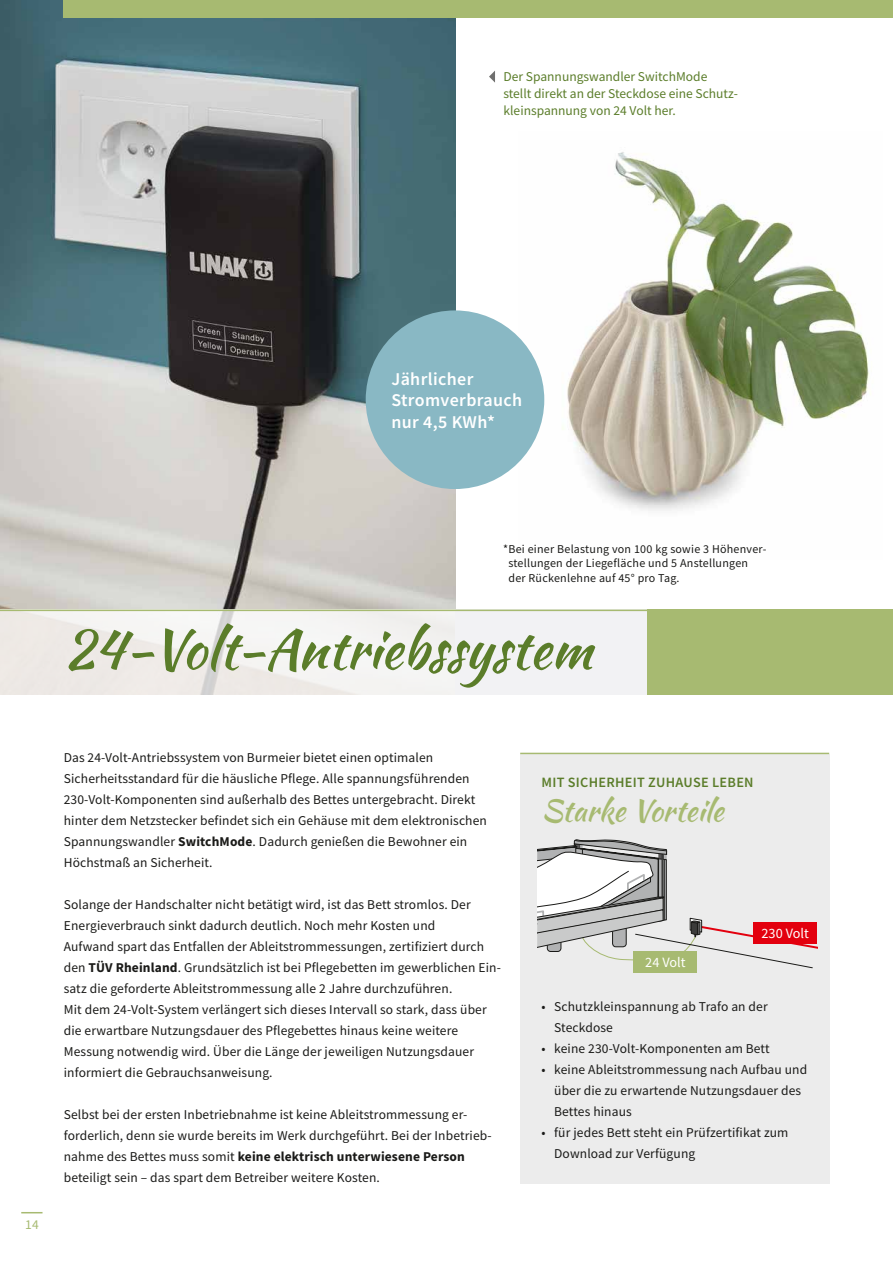
<style>
.page{position:relative;width:893px;height:1263px;background:#fff}
.page>*{position:absolute;margin:0;border:0;box-sizing:border-box;transform-origin:0 0}
.t1{font:54px "Kaushan Script";color:#5b7d2a}
.t2{font:30px "Kaushan Script";color:#a7ba71}
.t3{font:600 18px/21.6px "Source Sans Pro";letter-spacing:.02em;color:#fff}
.t4{font:600 14.25px "Source Sans Pro";letter-spacing:.02em;color:#5b7d2a}
.t5{font:14.25px "Source Sans Pro";letter-spacing:.005em;color:#fff}
.t6{font:13.5px/21px "Source Sans Pro";letter-spacing:.01em;color:#1a1a18}
.t7{font:13.5px/17px "Source Sans Pro";color:#5b7d2a}
.t8{font:13.5px "Source Sans Pro";color:#a7ba71}
.t9{font:12px/14.4px "Source Sans Pro";letter-spacing:.02em;color:#1a1a18}
.s1{font-weight:700}
</style>
<div class="page">
<svg style="left:21px;top:1212px;width:22px;height:1px"></svg>
<img style="left:519px;top:152px;width:350px;height:359px">
<img style="left:0;top:0;width:455px;height:610px">
<div style="left:520px;top:754px;width:309px;height:430px;background:#ececec"></div>
<hr style="left:520px;top:753px;width:309px;height:1px;background:#a7ba71">
<svg style="left:537px;top:839px;width:281px;height:129px"></svg>
<div style="left:455px;top:610px;width:438px;height:85px;background:#a7ba71"></div>
<div style="left:455px;top:610px;width:191px;height:85px;background:#f2f2f4"></div>
<div style="left:0;top:610px;width:455px;height:85px;background:#f2f1ef"></div>
<hr style="left:0;top:610px;width:893px;height:1px;background:#a7ba71">
<hr style="left:892px;top:0;width:1px;height:778px;background:#fff">
<div style="left:64px;top:0;width:829px;height:17px;background:#a7ba71"></div>
<div style="left:366px;top:310px;width:178px;height:179px;background:#89b8c4;border-radius:50%"></div>
<svg style="left:489px;top:71px;width:6px;height:12px"></svg>
<div style="left:634px;top:951px;width:63px;height:21px;background:#a7ba71"></div>
<div style="left:753px;top:922px;width:64px;height:21px;background:#e3000e"></div>
<p class="t7" style="left:503px;top:68px;width:236px">Der Spannungswandler SwitchMode stellt direkt an der Steckdose eine Schutz&shy;kleinspannung von 24 Volt her.</p>
<h3 class="t3" style="left:391px;top:368px;width:132px">Jährlicher<br>Stromverbrauch nur 4,5 KWh*</h3>
<p class="t9" style="left:508px;top:542px;width:259px;text-indent:-5px">*Bei einer Belastung von 100 kg sowie 3 Höhenver&shy;stellungen der Liegefläche und 5 Anstellungen der Rückenlehne auf 45° pro Tag.</p>
<h1 class="t1" style="left:64px;top:610px;width:530px">24-Volt-Antriebssystem</h1>
<p class="t8" style="left:25px;top:1216px;width:15px">14</p>
<p class="t6" style="left:64px;top:747px;width:425px">Das 24-Volt-Antriebssystem von Burmeier bietet einen optimalen Sicherheitsstandard für die häusliche Pflege. Alle spannungsführenden 230-Volt-Komponenten sind außerhalb des Bettes untergebracht. Direkt hinter dem Netzstecker befindet sich ein Gehäuse mit dem elektronischen Spannungswandler <span class="s1">SwitchMode</span>. Dadurch genießen die Bewohner ein Höchstmaß an Sicherheit.</p>
<p class="t6" style="left:64px;top:894px;width:439px">Solange der Handschalter nicht betätigt wird, ist das Bett stromlos. Der Energieverbrauch sinkt dadurch deutlich. Noch mehr Kosten und<br>Aufwand spart das Entfallen der Ableitstrommessungen, zertifiziert durch den <span class="s1">TÜV Rheinland</span>. Grundsätzlich ist bei Pflegebetten im gewerblichen Ein&shy;satz die geforderte Ableitstrommessung alle 2 Jahre durchzuführen.<br>Mit dem 24-Volt-System verlängert sich dieses Intervall so stark, dass über die erwartbare Nutzungsdauer des Pflegebettes hinaus keine weitere Messung notwendig wird. Über die Länge der jeweiligen Nutzungsdauer informiert die Gebrauchsanweisung.</p>
<p class="t6" style="left:64px;top:1104px;width:429px">Selbst bei der ersten Inbetriebnahme ist keine Ableitstrommessung er&shy;forderlich, denn sie wurde bereits im Werk durchgeführt. Bei der Inbetrieb&shy;nahme des Bettes muss somit <span class="s1">keine elektrisch unterwiesene Person </span>beteiligt sein – das spart dem Betreiber weitere Kosten.</p>
<p class="t4" style="left:541px;top:773px;width:214px">MIT SICHERHEIT ZUHAUSE LEBEN</p>
<h2 class="t2" style="left:541px;top:788px;width:184px">Starke Vorteile</h2>
<p class="t5" style="left:645px;top:953px;width:42px">24 Volt</p>
<p class="t5" style="left:761px;top:924px;width:49px">230 Volt</p>
<p class="t6" style="left:554px;top:995px;width:215px;text-indent:-13px">• Schutzkleinspannung ab Trafo an der<br>Steckdose</p>
<p class="t6" style="left:541px;top:1037px;width:230px">• keine 230-Volt-Komponenten am Bett</p>
<p class="t6" style="left:554px;top:1058px;width:254px;text-indent:-13px">• keine Ableitstrommessung nach Aufbau und über die zu erwartende Nutzungsdauer des<br>Bettes hinaus</p>
<p class="t6" style="left:554px;top:1121px;width:236px;text-indent:-13px">• für jedes Bett steht ein Prüfzertifikat zum<br>Download zur Verfügung</p>
</div>
